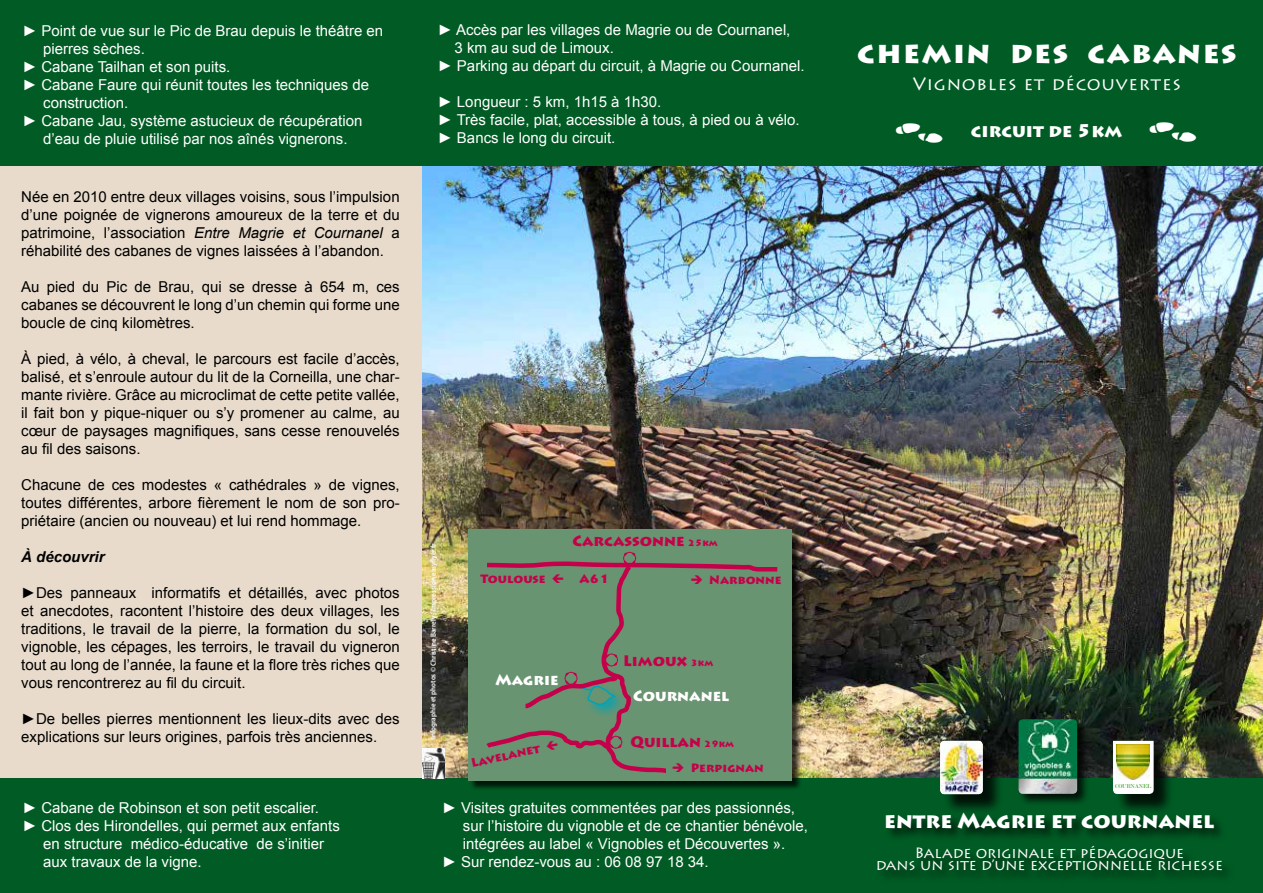
<style>
.page{position:relative;width:1263px;height:893px;background:#fff}
.page>*{position:absolute;margin:0;border:0;box-sizing:border-box;transform-origin:0 0}
.t1{font:900 30px "Lithos Pro";letter-spacing:.05em;color:#fff}
.t2{font:900 21px "Lithos Pro";color:#fff}
.t3{font:18px "Lithos Pro";letter-spacing:.05em;color:#fff}
.t4{font:900 18px "Lithos Pro";color:#fff}
.t5{font:15px/18px "Arial";color:#000;text-align:justify}
.t6{font:15px/18px "Arial";color:#fff}
.t7{font:15px/12px "Lithos Pro";color:#fff;text-align:center}
.t8{font:900 15px "Lithos Pro";color:#c5004a}
.t9{font:900 15px "Lithos Pro";color:#fff}
.t10{font:italic 700 15px "Arial";color:#000}
.t11{font:900 12px "Lithos Pro";color:#c5004a}
.t12{font:600 semi-condensed 7.5px "Myriad Pro";color:#fff}
.t13{font:6px "Modern";color:#44a12b}
.s1{font-style:italic}
.s2{font-size:9px}
</style>
<div class="page">
<div style="left:0;top:134px;width:438px;height:661px;background:#e8dbcb"></div>
<img style="left:422px;top:165px;width:841px;height:613px">
<div style="left:0;top:0;width:1263px;height:165px;background:#005c24"></div>
<div style="left:0;top:778px;width:1263px;height:115px;background:#005c24"></div>
<div style="left:876px;top:812px;width:359px;height:73px;background:#000;opacity:.75"></div>
<div style="left:943px;top:744px;width:61px;height:71px;background:#000;opacity:.8"></div>
<img style="left:940px;top:741px;width:43px;height:53px">
<div style="left:1116px;top:744px;width:59px;height:71px;background:#000;opacity:.8"></div>
<svg style="left:1113px;top:741px;width:40px;height:53px"></svg>
<img style="left:1116px;top:744px;width:34px;height:36px">
<div style="left:1018px;top:718px;width:72px;height:89px;background:#000;opacity:.8"></div>
<img style="left:1018px;top:719px;width:59px;height:75px">
<img style="left:422px;top:749px;width:22px;height:29px">
<div style="left:469px;top:530px;width:333px;height:261px;background:#000;opacity:.75"></div>
<div style="left:468px;top:529px;width:323px;height:251px;background:#699471"></div>
<div style="left:623px;top:552px;width:13px;height:13px;border:12px solid #c5004a;border-radius:50%"></div>
<svg style="left:486px;top:557px;width:292px;height:217px"></svg>
<p class="t6" style="left:22px;top:21px;width:362px">► Point de vue sur le Pic de Brau depuis le théâtre en</p>
<p class="t6" style="left:43px;top:39px;width:103px">pierres sèches.</p>
<p class="t6" style="left:22px;top:57px;width:210px">► Cabane Tailhan et son puits.</p>
<p class="t6" style="left:22px;top:75px;width:348px">► Cabane Faure qui réunit toutes les techniques de</p>
<p class="t6" style="left:43px;top:93px;width:87px">construction.</p>
<p class="t6" style="left:22px;top:111px;width:342px">► Cabane Jau, système astucieux de récupération</p>
<p class="t6" style="left:43px;top:129px;width:306px">d’eau de pluie utilisé par nos aînés vignerons.</p>
<p class="t5" style="left:21px;top:188px;width:380px">Née en 2010 entre deux villages voisins, sous l’impulsion d’une poignée de vignerons amoureux de la terre et du patrimoine, l’association <span class="s1">Entre Magrie et Cournanel</span> a réhabilité des cabanes de vignes laissées à l’abandon.</p>
<p class="t5" style="left:21px;top:278px;width:380px">Au pied du Pic de Brau, qui se dresse à 654 m, ces cabanes se découvrent le long d’un chemin qui forme une boucle de cinq kilomètres.</p>
<p class="t5" style="left:21px;top:350px;width:380px">À pied, à vélo, à cheval, le parcours est facile d’accès, balisé, et s’enroule autour du lit de la Corneilla, une char&shy;mante rivière. Grâce au microclimat de cette petite vallée, il fait bon y pique-niquer ou s’y promener au calme, au cœur de paysages magnifiques, sans cesse renouvelés au fil des saisons.</p>
<p class="t5" style="left:21px;top:476px;width:380px">Chacune de ces modestes « cathédrales » de vignes, toutes différentes, arbore fièrement le nom de son pro&shy;priétaire (ancien ou nouveau) et lui rend hommage.</p>
<p class="t10" style="left:21px;top:547px;width:85px">À découvrir</p>
<p class="t5" style="left:21px;top:584px;width:380px">►Des panneaux informatifs et détaillés, avec photos et anecdotes, racontent l’histoire des deux villages, les traditions, le travail de la pierre, la formation du sol, le vignoble, les cépages, les terroirs, le travail du vigneron tout au long de l’année, la faune et la flore très riches que vous rencontrerez au fil du circuit.</p>
<p class="t5" style="left:21px;top:710px;width:380px">►De belles pierres mentionnent les lieux-dits avec des explications sur leurs origines, parfois très anciennes.</p>
<p class="t6" style="left:22px;top:799px;width:298px">► Cabane de Robinson et son petit escalier.</p>
<p class="t6" style="left:22px;top:817px;width:319px">► Clos des Hirondelles, qui permet aux enfants</p>
<p class="t6" style="left:43px;top:835px;width:282px">en structure médico-éducative de s’initier</p>
<p class="t6" style="left:43px;top:853px;width:160px">aux travaux de la vigne.</p>
<p class="t6" style="left:438px;top:21px;width:354px">► Accès par les villages de Magrie ou de Cournanel,</p>
<p class="t6" style="left:455px;top:39px;width:161px">3 km au sud de Limoux.</p>
<p class="t6" style="left:438px;top:57px;width:368px">► Parking au départ du circuit, à Magrie ou Cournanel.</p>
<p class="t6" style="left:438px;top:93px;width:363px">► Longueur : 5 km, 1h15 à 1h30.<br>► Très facile, plat, accessible à tous, à pied ou à vélo. ► Bancs le long du circuit.</p>
<p class="t12" style="left:429px;top:739px;width:197px;rotate:-90deg">Infographie et photos © Christine Barrely - Impression easyflyer.fr</p>
<p class="t8" style="left:572px;top:532px;width:147px">Carcassonne <span class="s2">25km</span></p>
<p class="t11" style="left:480px;top:571px;width:67px">Toulouse</p>
<p class="t11" style="left:579px;top:571px;width:31px">A61</p>
<p class="t11" style="left:690px;top:572px;width:93px">➔ Narbonne</p>
<p class="t9" style="left:495px;top:670px;width:65px">Magrie</p>
<p class="t11" style="left:470px;top:756px;width:72px;rotate:-12deg">Lavelanet</p>
<p class="t8" style="left:623px;top:651px;width:92px">Limoux <span class="s2">3km</span></p>
<p class="t9" style="left:633px;top:686px;width:97px">Cournanel</p>
<p class="t8" style="left:630px;top:732px;width:105px">Quillan <span class="s2">29km</span></p>
<p class="t11" style="left:672px;top:761px;width:93px">➔ Perpignan</p>
<p class="t6" style="left:442px;top:799px;width:355px">► Visites gratuites commentées par des passionnés,</p>
<p class="t6" style="left:463px;top:817px;width:347px">sur l’histoire du vignoble et de ce chantier bénévole,</p>
<p class="t6" style="left:463px;top:835px;width:324px">intégrées au label « Vignobles et Découvertes ».</p>
<p class="t6" style="left:442px;top:853px;width:268px">► Sur rendez-vous au : 06 08 97 18 34.</p>
<h1 class="t1" style="left:857px;top:34px;width:381px">chemin des cabanes</h1>
<p class="t3" style="left:913px;top:73px;width:270px">Vignobles et découvertes</p>
<p class="t4" style="left:971px;top:120px;width:153px">circuit de 5km</p>
<p class="t13" style="left:1115px;top:783px;width:38px">COURNANEL</p>
<h2 class="t2" style="left:884px;top:808px;width:332px">entre Magrie et cournanel</h2>
<p class="t7" style="left:876px;top:847px;width:349px">Balade originale et pédagogique<br>dans un site d’une exceptionnelle richesse</p>
</div>
